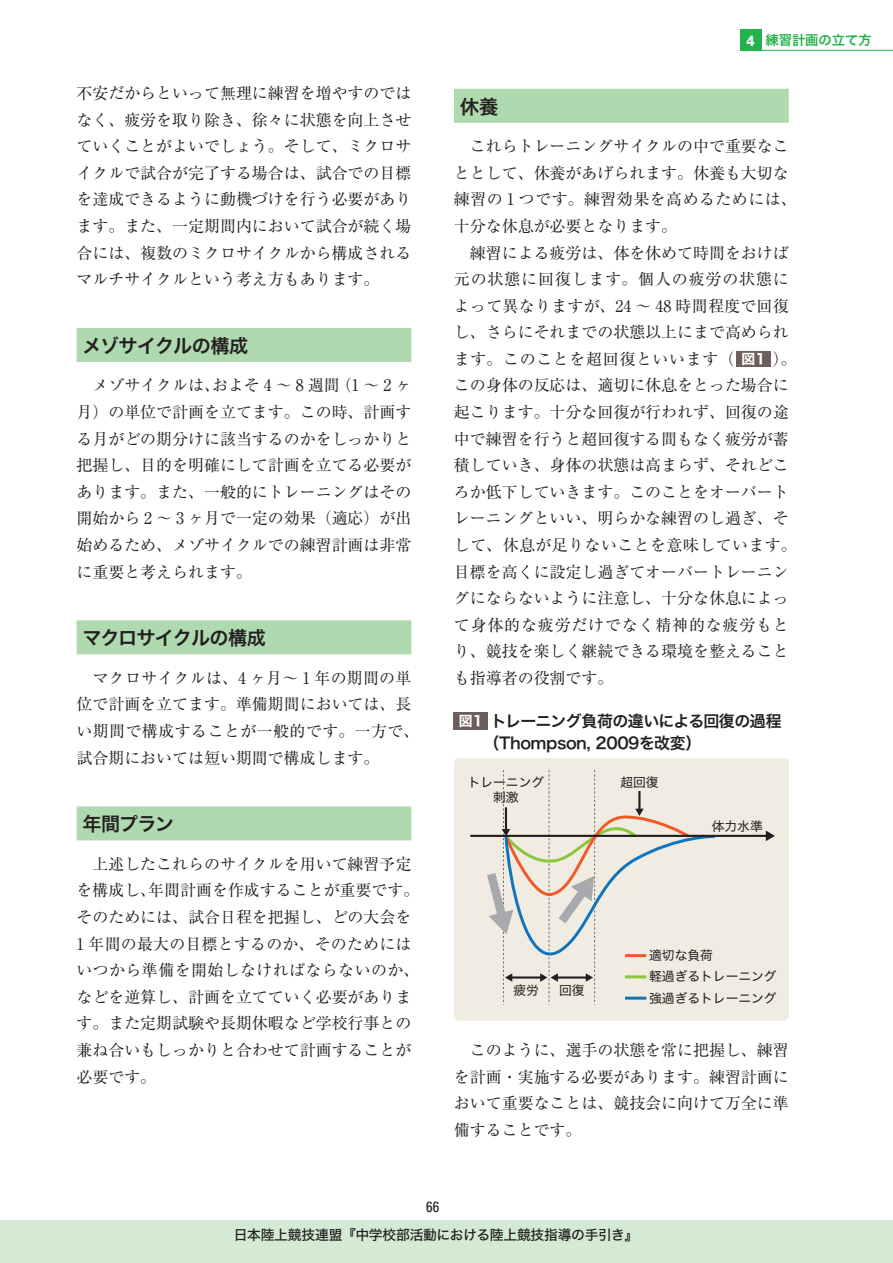
<style>
.page{position:relative;width:893px;height:1263px;background:#fff}
.page>*{position:absolute;margin:0;border:0;box-sizing:border-box;transform-origin:0 0}
.t1{font:19.2px "Hira Kaku Std N W6";letter-spacing:-.04em;color:#231f20}
.t2{font:15.9px/26.5px "Ryumin Pro";color:#231f20}
.t3{font:15.9px/21.3px "Hira Kaku Std N W6";letter-spacing:-.03em;color:#231f20}
.t4{font:condensed 14.85px "Univers";color:#231f20}
.t5{font:13.8px "Hira Kaku Std N W5";letter-spacing:-.02em;color:#231f20}
.t6{font:13.35px "Hira Kaku Std N W6";color:#23b24b}
.t7{font:12.75px/21.3px "Hira Kaku Std N W4";color:#231f20;text-align:center}
.s1{font-family:"Univers";font-weight:700;font-size:14.85px;color:#fff}
.s2{font-family:"Hira Kaku Std N W7";font-size:13.8px;color:#fff}
</style>
<div class="page">
<div style="left:0;top:1220px;width:893px;height:43px;background:#d5ead4"></div>
<div style="left:740px;top:29px;width:21px;height:22px;background:#23b24b"></div>
<hr style="left:740px;top:50px;width:153px;height:1px;background:#23b24b">
<div style="left:454px;top:89px;width:335px;height:34px;background:#afd9ae"></div>
<div style="left:737px;top:351px;width:34px;height:16px;background:#6b5e5c"></div>
<div style="left:77px;top:328px;width:334px;height:34px;background:#afd9ae"></div>
<div style="left:77px;top:620px;width:334px;height:34px;background:#afd9ae"></div>
<div style="left:77px;top:806px;width:334px;height:34px;background:#afd9ae"></div>
<div style="left:454px;top:712px;width:34px;height:18px;background:#6b5e5c"></div>
<div style="left:454px;top:758px;width:335px;height:262px;background:#f1ece2;border-radius:4px"></div>
<hr style="left:470px;top:835px;width:297px;height:2px;background:#231f20">
<svg style="left:766px;top:830px;width:9px;height:11px"></svg>
<svg style="left:481px;top:770px;width:237px;height:232px"></svg>
<hr style="left:625px;top:954px;width:21px;height:3px;background:#f15929">
<hr style="left:625px;top:975px;width:21px;height:3px;background:#8bc63e">
<hr style="left:625px;top:997px;width:21px;height:3px;background:#1074bc">
<p class="t2" style="left:77px;top:79px;width:336px;text-align:justify">不安だからといって無理に練習を増やすのではなく、疲労を取り除き、徐々に状態を向上させていくことがよいでしょう。そして、ミクロサイクルで試合が完了する場合は、試合での目標を達成できるように動機づけを行う必要があります。また、一定期間内において試合が続く場合には、複数のミクロサイクルから構成されるマルチサイクルという考え方もあります。</p>
<p class="t1" style="left:82px;top:331px;width:167px">メゾサイクルの構成</p>
<p class="t2" style="left:77px;top:371px;width:336px;text-align:justify">　メゾサイクルは、およそ 4 ～ 8 週間（1 ～ 2 ヶ月）の単位で計画を立てます。この時、計画する月がどの期分けに該当するのかをしっかりと把握し、目的を明確にして計画を立てる必要があります。また、一般的にトレーニングはその開始から 2 ～ 3 ヶ月で一定の効果（適応）が出始めるため、メゾサイクルでの練習計画は非常に重要と考えられます。</p>
<p class="t1" style="left:82px;top:623px;width:185px">マクロサイクルの構成</p>
<p class="t2" style="left:77px;top:663px;width:344px">　マクロサイクルは、4 ヶ月～ 1 年の期間の単位で計画を立てます。準備期間においては、長い期間で構成することが一般的です。一方で、試合期においては短い期間で構成します。</p>
<p class="t1" style="left:83px;top:809px;width:93px">年間プラン</p>
<p class="t2" style="left:77px;top:849px;width:344px">　上述したこれらのサイクルを用いて練習予定を構成し、年間計画を作成することが重要です。そのためには、試合日程を把握し、どの大会を<br>1 年間の最大の目標とするのか、そのためにはいつから準備を開始しなければならないのか、などを逆算し、計画を立てていく必要があります。また定期試験や長期休暇など学校行事との兼ね合いもしっかりと合わせて計画することが必要です。</p>
<p class="t6" style="left:746px;top:30px;width:127px"><span class="s1">4</span> 練習計画の立て方</p>
<p class="t1" style="left:460px;top:92px;width:40px">休養</p>
<p class="t2" style="left:454px;top:132px;width:344px">　これらトレーニングサイクルの中で重要なこととして、休養があげられます。休養も大切な練習の 1 つです。練習効果を高めるためには、十分な休息が必要となります。<br>　練習による疲労は、体を休めて時間をおけば元の状態に回復します。個人の疲労の状態によって異なりますが、24 〜 48 時間程度で回復し、さらにそれまでの状態以上にまで高められます。このことを超回復といいます（<span class="s2">図1</span> ）。この身体の反応は、適切に休息をとった場合に起こります。十分な回復が行われず、回復の途中で練習を行うと超回復する間もなく疲労が蓄積していき、身体の状態は高まらず、それどころか低下していきます。このことをオーバートレーニングといい、明らかな練習のし過ぎ、そして、休息が足りないことを意味しています。目標を高くに設定し過ぎてオーバートレーニングにならないように注意し、十分な休息によって身体的な疲労だけでなく精神的な疲労もとり、競技を楽しく継続できる環境を整えることも指導者の役割です。</p>
<p class="t3" style="left:483px;top:711px;width:300px;text-indent:-25px"><span class="s2">図1</span> トレーニング負荷の違いによる回復の過程（Thompson, 2009を改変）</p>
<p class="t7" style="left:468px;top:775px;width:78px;line-height:14.9px">トレーニング刺激</p>
<p class="t7" style="left:620px;top:772px;width:40px">超回復</p>
<p class="t7" style="left:712px;top:815px;width:53px">体力水準</p>
<p class="t7" style="left:513px;top:980px;width:27px">疲労</p>
<p class="t7" style="left:559px;top:980px;width:27px">回復</p>
<p class="t7" style="left:649px;top:945px;width:129px;text-align:left">適切な負荷<br>軽過ぎるトレーニング強過ぎるトレーニング</p>
<p class="t2" style="left:454px;top:1036px;width:336px;text-align:justify">　このように、選手の状態を常に把握し、練習を計画・実施する必要があります。練習計画において重要なことは、競技会に向けて万全に準備することです。</p>
<p class="t4" style="left:426px;top:1197px;width:15px">66</p>
<p class="t5" style="left:234px;top:1224px;width:406px">日本陸上競技連盟『中学校部活動における陸上競技指導の手引き』</p>
</div>
